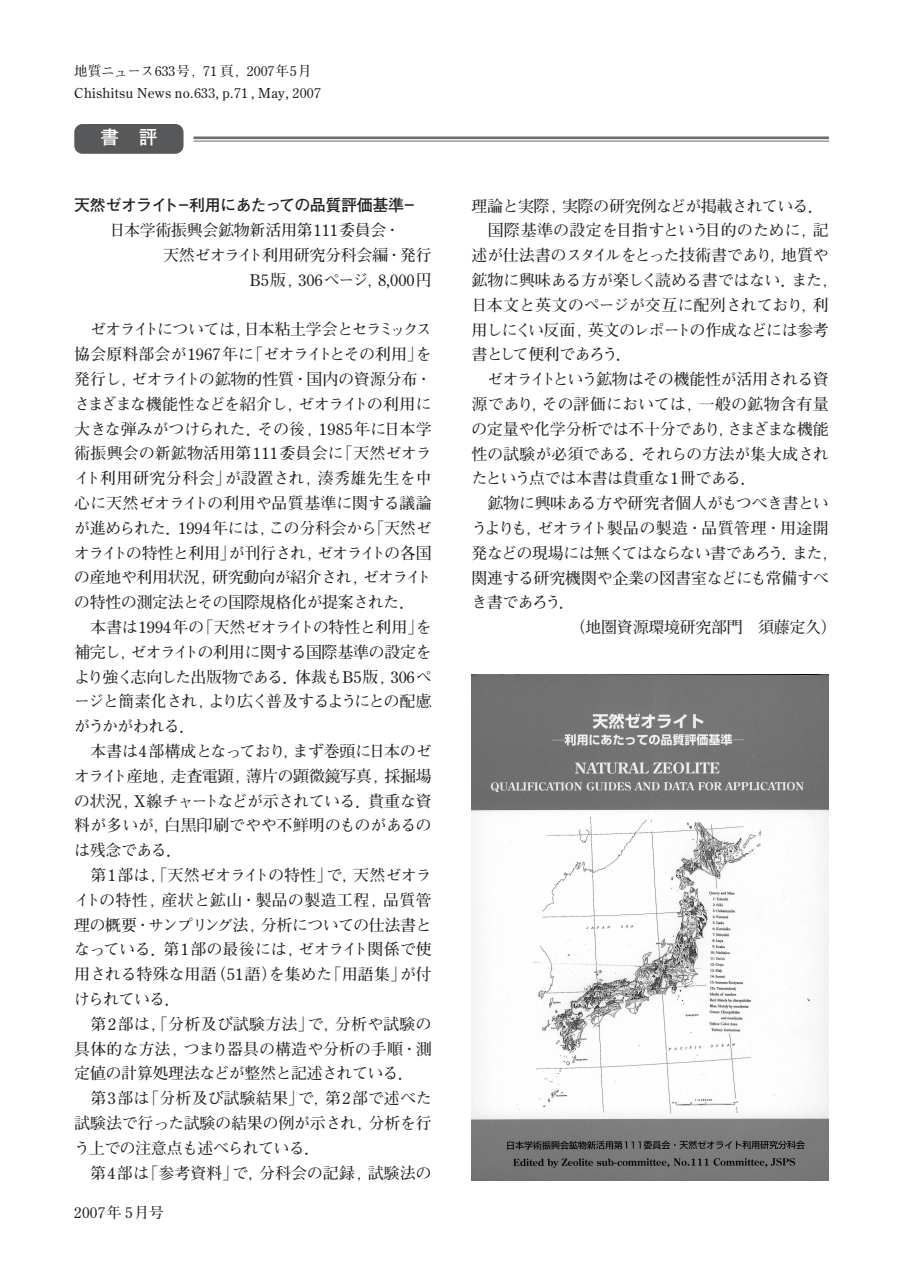
<style>
.page{position:relative;width:902px;height:1274px;background:#fff}
.page>*{position:absolute;margin:0;border:0;box-sizing:border-box;transform-origin:0 0}
.t1{font:700 18.55px "Futo Go B101";color:#fff}
.t2{font:700 15.92px/24.8px "Futo Min A101";letter-spacing:-.02em;color:#231f20;text-align:justify}
.t3{font:700 15.92px "Futo Min A101";letter-spacing:-.045em;color:#231f20}
.t4{font:700 15.92px "Futo Min A101";letter-spacing:.005em;color:#231f20}
.t5{font:700 15.92px "Futo Go B101";letter-spacing:-.04em;color:#231f20}
.t6{font:700 15.92px "Futo Min A101";color:#231f20}
.t7{font:700 14.88px "Futo Min A101";letter-spacing:.025em;color:#231f20}
.t8{font:700 13.65px/22.2px "Futo Min A101";letter-spacing:.025em;color:#231f20}
</style>
<div class="page">
<div style="left:74px;top:124px;width:109px;height:30px;background:#57585a;border-radius:8px"></div>
<hr style="left:193px;top:136px;width:635px;height:3px;background:#6c6d70">
<hr style="left:193px;top:141px;width:635px;height:1px;background:#6c6d70">
<img style="left:471px;top:675px;width:357px;height:506px">
<p class="t8" style="left:74px;top:61px;width:248px">地質ニュース633号，71 頁，2007年5月<br>Chishitsu News no.633, p.71 , May, 2007</p>
<p class="t1" style="left:100px;top:130px;width:58px">書　評</p>
<p class="t5" style="left:74px;top:199px;width:342px">天然ゼオライト－利用にあたっての品質評価基準－</p>
<p class="t2" style="left:109px;top:220px;width:292px">日本学術振興会鉱物新活用第111委員会・</p>
<p class="t2" style="left:163px;top:245px;width:270px">天然ゼオライト利用研究分科会編・発行</p>
<p class="t4" style="left:249px;top:274px;width:183px">B5版，306ページ，8,000円</p>
<p class="t2" style="left:74px;top:319px;width:359px;text-indent:16px">ゼオライトについては，日本粘土学会とセラミックス協会原料部会が1967年に「ゼオライトとその利用」を発行し，ゼオライトの鉱物的性質・国内の資源分布・さまざまな機能性などを紹介し，ゼオライトの利用に大きな弾みがつけられた．その後，1985年に日本学術振興会の新鉱物活用第111委員会に「天然ゼオライト利用研究分科会」が設置され，湊秀雄先生を中心に天然ゼオライトの利用や品質基準に関する議論が進められた．1994年には，この分科会から「天然ゼオライトの特性と利用」が刊行され，ゼオライトの各国の産地や利用状況，研究動向が紹介され，ゼオライトの特性の測定法とその国際規格化が提案された．</p>
<p class="t2" style="left:74px;top:617px;width:359px;text-indent:16px">本書は1994年の「天然ゼオライトの特性と利用」を補完し，ゼオライトの利用に関する国際基準の設定をより強く志向した出版物である．体裁もB5版，306ページと簡素化され，より広く普及するようにとの配慮がうかがわれる．</p>
<p class="t2" style="left:74px;top:741px;width:359px;text-indent:16px">本書は4部構成となっており，まず巻頭に日本のゼオライト産地，走査電顕，薄片の顕微鏡写真，採掘場の状況，X線チャートなどが示されている．貴重な資料が多いが，白黒印刷でやや不鮮明のものがあるのは残念である．</p>
<p class="t2" style="left:74px;top:865px;width:359px;text-indent:16px">第1部は，「天然ゼオライトの特性」で，天然ゼオライトの特性，産状と鉱山・製品の製造工程，品質管理の概要・サンプリング法，分析についての仕法書となっている．第1部の最後には，ゼオライト関係で使用される特殊な用語（51語）を集めた「用語集」が付けられている．</p>
<p class="t2" style="left:74px;top:1014px;width:359px;text-indent:16px">第2部は，「分析及び試験方法」で，分析や試験の具体的な方法，つまり器具の構造や分析の手順・測定値の計算処理法などが整然と記述されている．</p>
<p class="t2" style="left:74px;top:1088px;width:359px;text-indent:16px">第3部は「分析及び試験結果」で，第2部で述べた試験法で行った試験の結果の例が示され，分析を行う上での注意点も述べられている．</p>
<p class="t6" style="left:90px;top:1167px;width:343px">第4部は「参考資料」で，分科会の記録，試験法の</p>
<p class="t7" style="left:74px;top:1207px;width:91px">2007年 5月号</p>
<p class="t2" style="left:471px;top:195px;width:353px">理論と実際，実際の研究例などが掲載されている．</p>
<p class="t2" style="left:487px;top:220px;width:342px">国際基準の設定を目指すという目的のために，記</p>
<p class="t2" style="left:471px;top:245px;width:359px">述が仕法書のスタイルをとった技術書であり，地質や</p>
<p class="t2" style="left:471px;top:270px;width:367px">鉱物に興味ある方が楽しく読める書ではない．また，</p>
<p class="t2" style="left:471px;top:295px;width:359px">日本文と英文のページが交互に配列されており，利</p>
<p class="t3" style="left:471px;top:324px;width:359px">用しにくい反面，英文のレポートの作成などには参考</p>
<p class="t2" style="left:471px;top:344px;width:162px">書として便利であろう．</p>
<p class="t2" style="left:487px;top:369px;width:343px">ゼオライトという鉱物はその機能性が活用される資</p>
<p class="t4" style="left:471px;top:399px;width:359px">源であり，その評価においては，一般の鉱物含有量</p>
<p class="t2" style="left:471px;top:419px;width:359px">の定量や化学分析では不十分であり，さまざまな機能</p>
<p class="t2" style="left:471px;top:443px;width:359px">性の試験が必須である．それらの方法が集大成され</p>
<p class="t2" style="left:471px;top:468px;width:286px">たという点では本書は貴重な1冊である．</p>
<p class="t2" style="left:487px;top:493px;width:343px">鉱物に興味ある方や研究者個人がもつべき書とい</p>
<p class="t2" style="left:471px;top:518px;width:359px">うよりも，ゼオライト製品の製造・品質管理・用途開</p>
<p class="t3" style="left:471px;top:547px;width:367px">発などの現場には無くてはならない書であろう．また，</p>
<p class="t2" style="left:471px;top:568px;width:359px">関連する研究機関や企業の図書室などにも常備すべ</p>
<p class="t2" style="left:471px;top:592px;width:105px">き書であろう．</p>
<p class="t2" style="left:569px;top:617px;width:268px">（地圏資源環境研究部門　須藤定久）</p>
</div>
